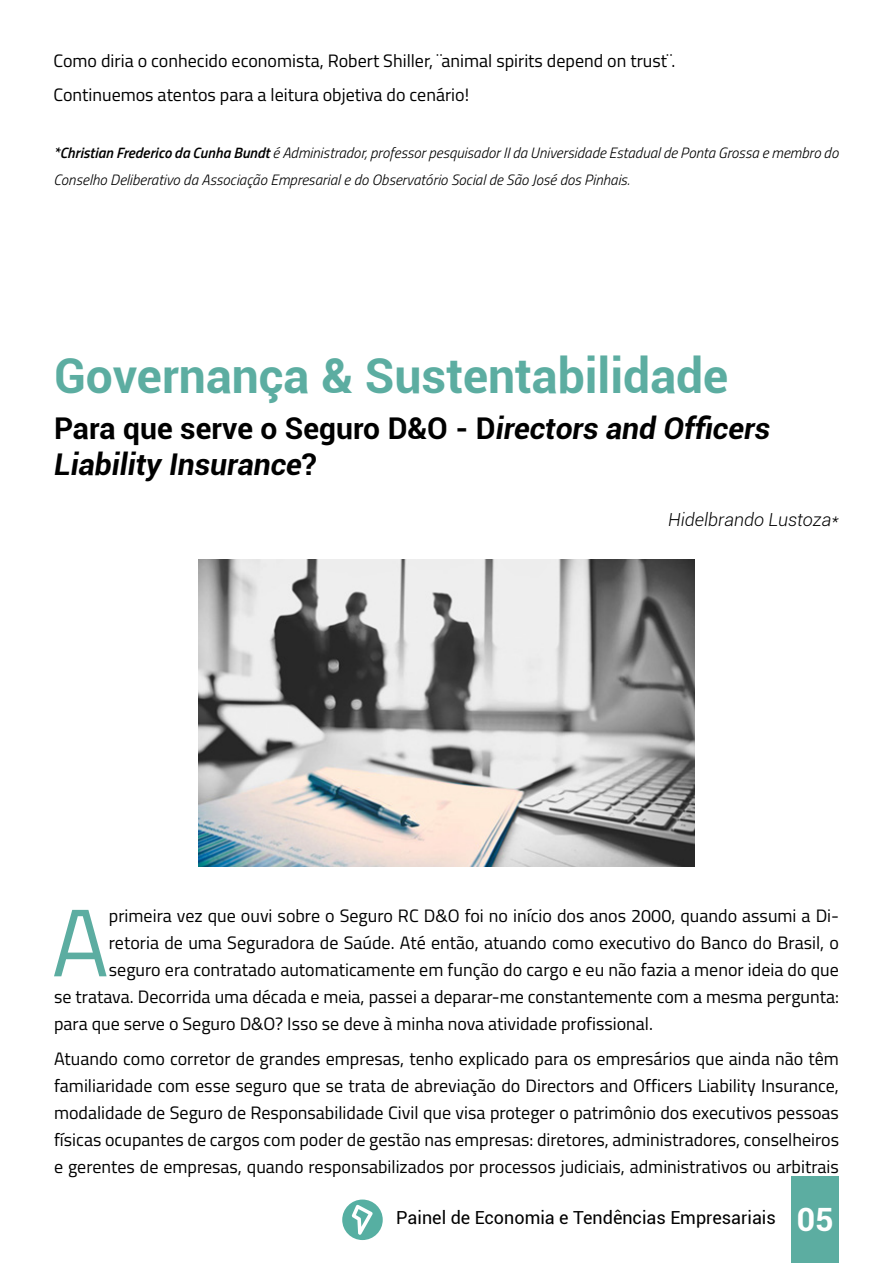
<style>
.page{position:relative;width:893px;height:1263px;background:#fff}
.page>*{position:absolute;margin:0;border:0;box-sizing:border-box;transform-origin:0 0}
.t1{font:96px "Titillium";color:#5cada1}
.t2{font:700 48px "Roboto";color:#5cada1}
.t3{font:italic 700 30px/36px "Roboto";color:#000}
.t4{font:18px/27px "Titillium";color:#000}
.t5{font:18px "Roboto";color:#000}
.t6{font:italic 300 18px "Roboto";color:#000}
.t7{font:italic 300 15px/27px "Titillium";color:#000}
.s1{font-weight:600}
.s2{font-style:normal}
.s3{font-weight:700;font-size:32.1px;color:#fff}
</style>
<div class="page">
<div style="left:791px;top:1176px;width:48px;height:87px;background:#5cada1"></div>
<svg style="left:342px;top:1199px;width:41px;height:41px"></svg>
<img style="left:199px;top:559px;width:496px;height:307px">
<p class="t4" style="left:53px;top:42px;width:623px;line-height:34.5px">Como diria o conhecido economista, Robert Shiller, ¨animal spirits depend on trust¨.<br>Continuemos atentos para a leitura objetiva do cenário!</p>
<p class="t7" style="left:53px;top:139px;width:786px"><span class="s1">*Christian Frederico da Cunha Bundt</span> é Administrador, professor pesquisador II da Universidade Estadual de Ponta Grossa e membro do<br>Conselho Deliberativo da Associação Empresarial e do Observatório Social de São José dos Pinhais.</p>
<h2 class="t2" style="left:54px;top:342px;width:676px">Governança &amp; Sustentabilidade</h2>
<h3 class="t3" style="left:54px;top:409px;width:718px"><span class="s2">Para que serve o Seguro D&amp;O - D</span>irectors and Officers<br>Liability Insurance<span class="s2">?</span></h3>
<p class="t6" style="left:668px;top:507px;width:172px">Hidelbrando Lustoza*</p>
<h1 class="t1" style="left:52px;top:872px;width:59px">A</h1>
<p class="t4" style="left:109px;top:902px;width:732px">primeira vez que ouvi sobre o Seguro RC D&amp;O foi no início dos anos 2000, quando assumi a Di-</p>
<p class="t4" style="left:109px;top:929px;width:732px">retoria de uma Seguradora de Saúde. Até então, atuando como executivo do Banco do Brasil, o</p>
<p class="t4" style="left:109px;top:956px;width:731px">seguro era contratado automaticamente em função do cargo e eu não fazia a menor ideia do que</p>
<p class="t4" style="left:54px;top:983px;width:786px">se tratava. Decorrida uma década e meia, passei a deparar-me constantemente com a mesma pergunta:</p>
<p class="t4" style="left:54px;top:1010px;width:600px">para que serve o Seguro D&amp;O? Isso se deve à minha nova atividade profissional.</p>
<p class="t4" style="left:54px;top:1044px;width:786px;text-align:justify">Atuando como corretor de grandes empresas, tenho explicado para os empresários que ainda não têm familiaridade com esse seguro que se trata de abreviação do Directors and Officers Liability Insurance, modalidade de Seguro de Responsabilidade Civil que visa proteger o patrimônio dos executivos pessoas físicas ocupantes de cargos com poder de gestão nas empresas: diretores, administradores, conselheiros e gerentes de empresas, quando responsabilizados por processos judiciais, administrativos ou arbitrais</p>
<p class="t5" style="left:396px;top:1204px;width:439px">Painel de Economia e Tendências Empresariais <span class="s3">05</span></p>
</div>
